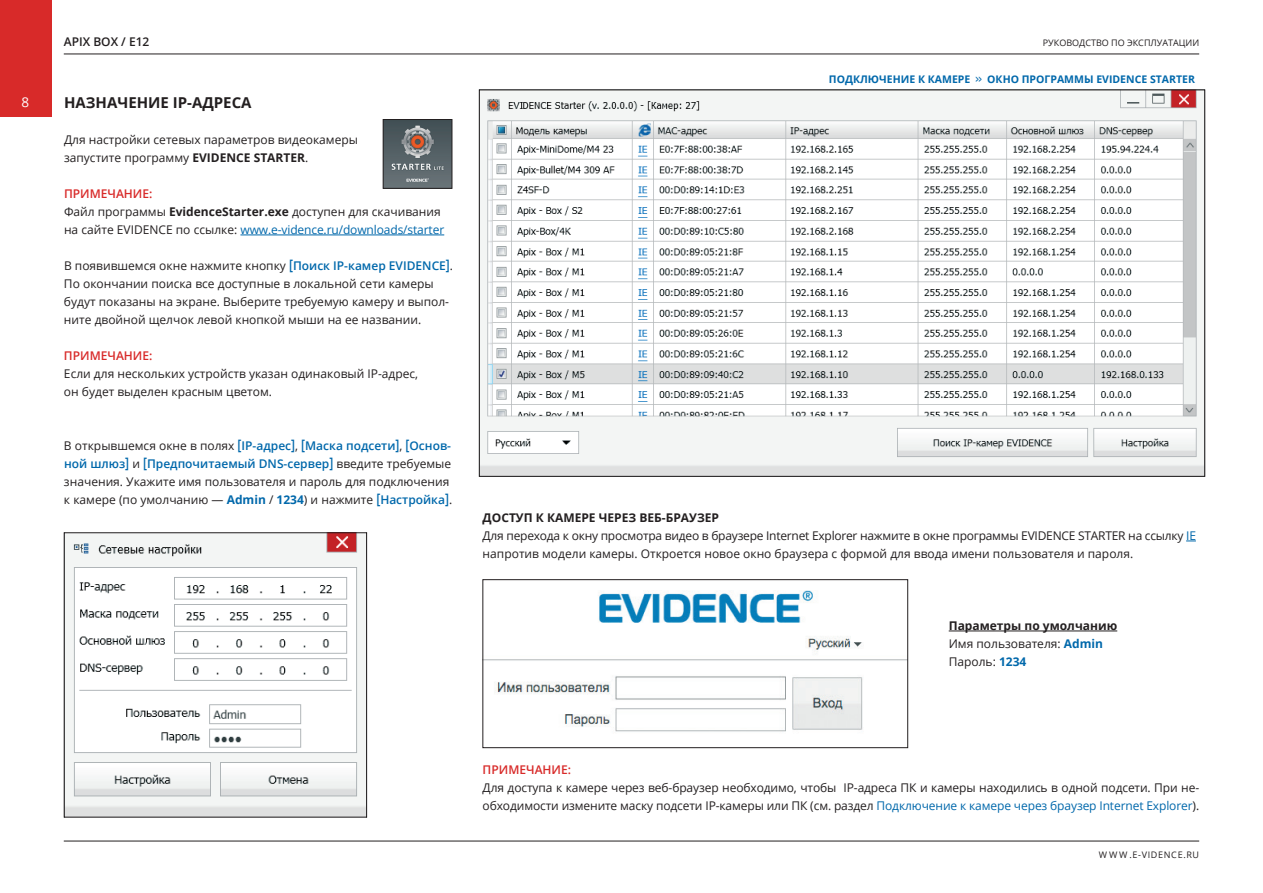
<style>
.page{position:relative;width:1263px;height:893px;background:#fff}
.page>*{position:absolute;margin:0;border:0;box-sizing:border-box;transform-origin:0 0}
.t1{font:700 15px "Open Sans";color:#231f20}
.t2{font:13.5px "Open Sans";color:#fff}
.t3{font:12px/18px "Open Sans";color:#231f20}
.t4{font:12px/18px "Open Sans";letter-spacing:-.02em;color:#231f20}
.t5{font:600 12px "Open Sans";color:#d82a29}
.t6{font:600 12px "Open Sans";color:#231f20}
.t7{font:700 10.5px "Open Sans";color:#0068ab}
.t8{font:9px "Open Sans";color:#231f20}
.t9{font:9px "Open Sans";letter-spacing:.075em;color:#231f20}
.s1{font-weight:700}
.s2{font-weight:600;color:#d82a29}
.s3{color:#0068ab}
.s4{font-weight:600;font-size:14.4px;color:#0068ab}
.s5{font-weight:600;color:#0068ab}
.s6{font-weight:700;color:#0068ab}
</style>
<div class="page">
<hr style="left:64px;top:841px;width:1135px;height:1px;background:#231f20">
<hr style="left:64px;top:54px;width:1135px;height:1px;background:#231f20">
<div style="left:0;top:0;width:51px;height:116px;background:#d82a29"></div>
<img style="left:481px;top:92px;width:722px;height:382px">
<hr style="left:240px;top:235px;width:204px;height:1px;background:#0068ab">
<img style="left:66px;top:535px;width:299px;height:280px">
<div style="left:64px;top:533px;width:303px;height:284px;border:1px solid #231f20"></div>
<hr style="left:949px;top:631px;width:168px;height:1px;background:#231f20">
<img style="left:385px;top:121px;width:65px;height:65px">
<div style="left:383px;top:119px;width:69px;height:69px;border:1px solid #231f20"></div>
<img style="left:485px;top:590px;width:421px;height:142px">
<div style="left:483px;top:579px;width:425px;height:169px;border:1px solid #231f20"></div>
<p class="t2" style="left:22px;top:92px;width:9px">8</p>
<p class="t6" style="left:64px;top:33px;width:87px">APIX BOX / E12</p>
<p class="t8" style="left:1043px;top:36px;width:158px">РУКОВОДСТВО ПО ЭКСПЛУАТАЦИИ</p>
<p class="t1" style="left:64px;top:92px;width:189px">НАЗНАЧЕНИЕ IP-АДРЕСА</p>
<p class="t3" style="left:64px;top:130px;width:296px">Для настройки сетевых параметров видеокамеры запустите программу <span class="s1">EVIDENCE STARTER</span>.</p>
<p class="t3" style="left:64px;top:184px;width:382px"><span class="s2">ПРИМЕЧАНИЕ:<br></span>Файл программы <span class="s1">EvidenceStarter.exe</span> доступен для скачивания на сайтe EVIDENCE по ссылке: <span class="s3">www.e-vidence.ru/downloads/starter</span></p>
<p class="t3" style="left:64px;top:256px;width:391px">В появившемся окне нажмите кнопку <span class="s4">[</span><span class="s5">Поиск IP-камер EVIDENCE</span><span class="s4">]</span>.<br>По окончании поиска все доступные в локальной сети камеры будут показаны на экране. Выберите требуемую камеру и выпол&shy;ните двойной щелчок левой кнопкой мыши на ее названии.</p>
<p class="t5" style="left:64px;top:347px;width:90px">ПРИМЕЧАНИЕ:</p>
<p class="t3" style="left:64px;top:364px;width:356px">Если для нескольких устройств указан одинаковый IP-адрес, он будет выделен красным цветом.</p>
<p class="t3" style="left:64px;top:436px;width:390px">В открывшемся окне в полях <span class="s4">[</span><span class="s5">IP-адрес</span><span class="s4">]</span>, <span class="s4">[</span><span class="s5">Маска подсети</span><span class="s4">]</span>, <span class="s4">[</span><span class="s5">Основ&shy;ной шлюз</span><span class="s4">]</span> и <span class="s4">[</span><span class="s5">Предпочитаемый DNS-сервер</span><span class="s4">]</span> введите требуемые значения. Укажите имя пользователя и пароль для подключения к камере (по умолчанию — <span class="s6">Admin</span> / <span class="s6">1234</span>) и нажмите <span class="s4">[</span><span class="s5">Настройка</span><span class="s4">]</span>.</p>
<p class="t7" style="left:829px;top:72px;width:368px">ПОДКЛЮЧЕНИЕ К КАМЕРЕ &gt;&gt; ОКНО ПРОГРАММЫ EVIDENCE STARTER</p>
<p class="t4" style="left:483px;top:508px;width:715px"><span class="s1">ДОСТУП К КАМЕРЕ ЧЕРЕЗ ВЕБ-БРАУЗЕР<br></span>Для перехода к окну просмотра видео в браузере Internet Explorer нажмите в окне программы EVIDENCE STARTER на ссылку <span class="s3">IE </span>напротив модели камеры. Откроется новое окно браузера с формой для ввода имени пользователя и пароля.</p>
<p class="t3" style="left:949px;top:616px;width:170px"><span class="s1">Параметры по умолчанию<br></span>Имя пользователя: <span class="s6">Admin<br></span>Пароль: <span class="s6">1234</span></p>
<p class="t5" style="left:483px;top:761px;width:90px">ПРИМЕЧАНИЕ:</p>
<p class="t3" style="left:483px;top:778px;width:718px">Для доступа к камере через веб-браузер необходимо, чтобы IP-адреса ПК и камеры находились в одной подсети. При не&shy;обходимости измените маску подсети IP-камеры или ПК (см. раздел <span class="s3">Подключение к камере через браузер Internet Explorer</span>).</p>
<p class="t9" style="left:1099px;top:848px;width:102px">WWW.E-VIDENCE.RU</p>
</div>
